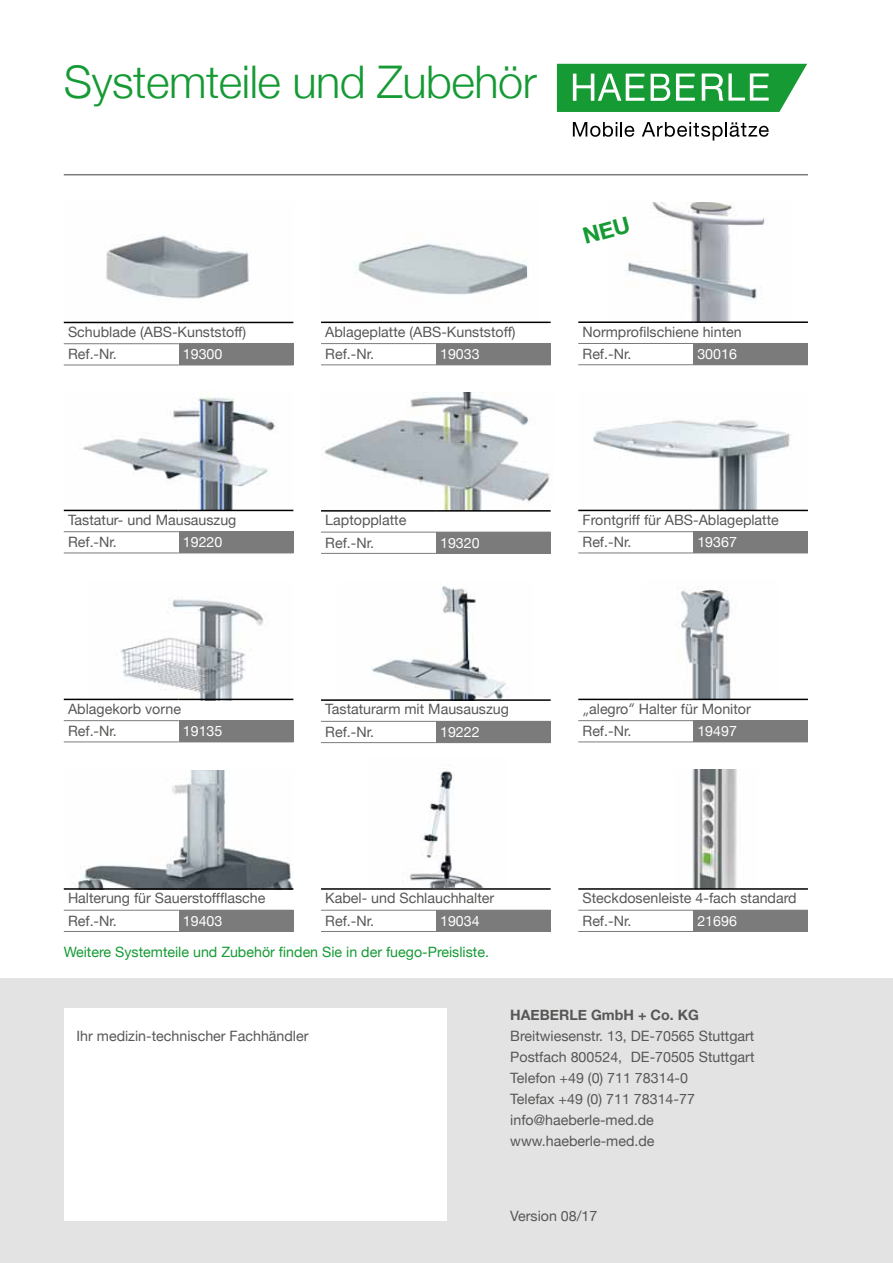
<style>
.page{position:relative;width:893px;height:1263px;background:#fff}
.page>*{position:absolute;margin:0;border:0;box-sizing:border-box;transform-origin:0 0}
.t1{font:300 45px "Helvetica Neue";letter-spacing:-.01em;color:#159a34}
.t2{font:14.25px/22.4px "Helvetica Neue";color:#575756}
.t3{font:14.25px "Helvetica Neue";color:#fff}
.t4{font:14.25px "Helvetica Neue";color:#159a34}
.t5{font:700 14.25px "Helvetica Neue";color:#575756}
.s1{font-family:"Futura"}
</style>
<div class="page">
<div style="left:0;top:978px;width:893px;height:285px;background:#e3e3e3"></div>
<svg style="left:557px;top:64px;width:250px;height:48px"></svg>
<svg style="left:573px;top:122px;width:61px;height:15px"></svg>
<svg style="left:642px;top:122px;width:127px;height:19px"></svg>
<div style="left:64px;top:1008px;width:382px;height:212px;background:#fff"></div>
<img style="left:106px;top:235px;width:143px;height:64px">
<img style="left:355px;top:244px;width:173px;height:51px">
<img style="left:625px;top:202px;width:140px;height:119px">
<div style="left:179px;top:344px;width:114px;height:21px;background:#7c7b7b"></div>
<hr style="left:64px;top:343px;width:115px;height:1px;background:#7c7b7b">
<hr style="left:179px;top:343px;width:114px;height:1px;background:#7c7b7b">
<hr style="left:64px;top:322px;width:115px;height:1px;background:#000">
<hr style="left:179px;top:322px;width:114px;height:1px;background:#000">
<hr style="left:64px;top:365px;width:115px;height:1px;background:#7c7b7b">
<hr style="left:179px;top:365px;width:114px;height:1px;background:#7c7b7b">
<div style="left:436px;top:344px;width:115px;height:21px;background:#7c7b7b"></div>
<hr style="left:321px;top:343px;width:115px;height:1px;background:#7c7b7b">
<hr style="left:436px;top:343px;width:115px;height:1px;background:#7c7b7b">
<hr style="left:321px;top:322px;width:115px;height:1px;background:#000">
<hr style="left:436px;top:322px;width:115px;height:1px;background:#000">
<hr style="left:321px;top:364px;width:115px;height:1px;background:#7c7b7b">
<div style="left:693px;top:343px;width:115px;height:22px;background:#7c7b7b"></div>
<hr style="left:578px;top:343px;width:115px;height:1px;background:#7c7b7b">
<hr style="left:578px;top:321px;width:115px;height:2px;background:#000">
<hr style="left:693px;top:321px;width:115px;height:2px;background:#000">
<hr style="left:578px;top:364px;width:115px;height:1px;background:#7c7b7b">
<img style="left:75px;top:771px;width:218px;height:117px">
<img style="left:409px;top:771px;width:75px;height:117px">
<img style="left:692px;top:769px;width:45px;height:119px">
<div style="left:436px;top:910px;width:115px;height:21px;background:#7c7b7b"></div>
<hr style="left:321px;top:910px;width:115px;height:1px;background:#7c7b7b">
<hr style="left:321px;top:888px;width:115px;height:2px;background:#000">
<hr style="left:436px;top:888px;width:115px;height:2px;background:#000">
<hr style="left:321px;top:931px;width:115px;height:1px;background:#7c7b7b">
<hr style="left:436px;top:931px;width:115px;height:1px;background:#7c7b7b">
<div style="left:179px;top:910px;width:114px;height:21px;background:#7c7b7b"></div>
<hr style="left:64px;top:910px;width:115px;height:1px;background:#7c7b7b">
<hr style="left:64px;top:888px;width:115px;height:2px;background:#000">
<hr style="left:179px;top:888px;width:114px;height:2px;background:#000">
<hr style="left:64px;top:931px;width:115px;height:1px;background:#7c7b7b">
<hr style="left:179px;top:931px;width:114px;height:1px;background:#7c7b7b">
<div style="left:693px;top:910px;width:115px;height:21px;background:#7c7b7b"></div>
<hr style="left:578px;top:910px;width:115px;height:1px;background:#7c7b7b">
<hr style="left:578px;top:888px;width:115px;height:2px;background:#000">
<hr style="left:693px;top:888px;width:115px;height:2px;background:#000">
<hr style="left:578px;top:931px;width:115px;height:1px;background:#7c7b7b">
<hr style="left:693px;top:931px;width:115px;height:1px;background:#7c7b7b">
<img style="left:578px;top:420px;width:230px;height:90px">
<img style="left:64px;top:397px;width:229px;height:113px">
<img style="left:324px;top:393px;width:226px;height:117px">
<div style="left:693px;top:532px;width:115px;height:21px;background:#7c7b7b"></div>
<hr style="left:578px;top:531px;width:115px;height:1px;background:#7c7b7b">
<hr style="left:693px;top:531px;width:115px;height:1px;background:#7c7b7b">
<hr style="left:578px;top:510px;width:115px;height:1px;background:#000">
<hr style="left:693px;top:510px;width:115px;height:1px;background:#000">
<hr style="left:578px;top:553px;width:115px;height:1px;background:#7c7b7b">
<hr style="left:693px;top:553px;width:115px;height:1px;background:#7c7b7b">
<div style="left:179px;top:532px;width:114px;height:21px;background:#7c7b7b"></div>
<hr style="left:64px;top:531px;width:115px;height:1px;background:#7c7b7b">
<hr style="left:179px;top:531px;width:114px;height:1px;background:#7c7b7b">
<hr style="left:64px;top:510px;width:115px;height:1px;background:#000">
<hr style="left:179px;top:510px;width:114px;height:1px;background:#000">
<hr style="left:64px;top:553px;width:115px;height:1px;background:#7c7b7b">
<hr style="left:179px;top:553px;width:114px;height:1px;background:#7c7b7b">
<div style="left:436px;top:532px;width:115px;height:21px;background:#7c7b7b"></div>
<hr style="left:321px;top:532px;width:115px;height:1px;background:#7c7b7b">
<hr style="left:321px;top:510px;width:115px;height:2px;background:#000">
<hr style="left:436px;top:510px;width:115px;height:2px;background:#000">
<hr style="left:321px;top:553px;width:115px;height:1px;background:#7c7b7b">
<hr style="left:436px;top:553px;width:115px;height:1px;background:#7c7b7b">
<img style="left:642px;top:588px;width:135px;height:111px">
<img style="left:88px;top:597px;width:205px;height:102px">
<img style="left:372px;top:586px;width:137px;height:113px">
<div style="left:693px;top:721px;width:115px;height:21px;background:#7c7b7b"></div>
<hr style="left:578px;top:720px;width:115px;height:1px;background:#7c7b7b">
<hr style="left:693px;top:720px;width:115px;height:1px;background:#7c7b7b">
<hr style="left:578px;top:699px;width:115px;height:1px;background:#000">
<hr style="left:693px;top:699px;width:115px;height:1px;background:#000">
<hr style="left:578px;top:741px;width:115px;height:1px;background:#7c7b7b">
<div style="left:179px;top:721px;width:114px;height:21px;background:#7c7b7b"></div>
<hr style="left:64px;top:720px;width:115px;height:1px;background:#7c7b7b">
<hr style="left:179px;top:720px;width:114px;height:1px;background:#7c7b7b">
<hr style="left:64px;top:699px;width:115px;height:1px;background:#000">
<hr style="left:179px;top:699px;width:114px;height:1px;background:#000">
<hr style="left:64px;top:741px;width:115px;height:1px;background:#7c7b7b">
<div style="left:436px;top:721px;width:115px;height:22px;background:#7c7b7b"></div>
<hr style="left:321px;top:721px;width:115px;height:1px;background:#7c7b7b">
<hr style="left:321px;top:699px;width:115px;height:2px;background:#000">
<hr style="left:436px;top:699px;width:115px;height:2px;background:#000">
<hr style="left:321px;top:742px;width:115px;height:1px;background:#7c7b7b">
<hr style="left:64px;top:174px;width:744px;height:1px;background:#7c7b7b">
<svg style="left:625px;top:217px;width:5px;height:27px"></svg>
<h1 class="t1" style="left:64px;top:54px;width:475px">Systemteile und Zubehör</h1>
<p class="t2" style="left:68px;top:320px;width:180px">Schublade (ABS-Kunststoff)<br>Ref.-Nr.</p>
<p class="t3" style="left:183px;top:346px;width:41px">19300</p>
<p class="t2" style="left:325px;top:320px;width:192px">Ablageplatte (ABS-Kunststoff)<br>Ref.-Nr.</p>
<p class="t3" style="left:440px;top:345px;width:41px">19033</p>
<p class="t2" style="left:583px;top:320px;width:161px">Normprofilschiene hinten<br>Ref.-Nr.</p>
<p class="t3" style="left:697px;top:345px;width:41px">30016</p>
<p class="t2" style="left:68px;top:508px;width:170px">Tastatur- und Mausauszug<br>Ref.-Nr.</p>
<p class="t3" style="left:183px;top:534px;width:41px">19220</p>
<p class="t2" style="left:325px;top:509px;width:83px">Laptopplatte<br>Ref.-Nr.</p>
<p class="t3" style="left:440px;top:534px;width:41px">19320</p>
<p class="t2" style="left:583px;top:508px;width:198px">Frontgriff für ABS-Ablageplatte<br>Ref.-Nr.</p>
<p class="t3" style="left:697px;top:534px;width:41px">19367</p>
<p class="t2" style="left:68px;top:697px;width:114px">Ablagekorb vorne<br>Ref.-Nr.</p>
<p class="t3" style="left:183px;top:722px;width:41px">19135</p>
<p class="t2" style="left:325px;top:698px;width:185px">Tastaturarm mit Mausauszug<br>Ref.-Nr.</p>
<p class="t3" style="left:440px;top:723px;width:41px">19222</p>
<p class="t2" style="left:583px;top:697px;width:170px"><span class="s1">„</span>alegro<span class="s1">“</span> Halter für Monitor<br>Ref.-Nr.</p>
<p class="t3" style="left:697px;top:722px;width:41px">19497</p>
<p class="t2" style="left:68px;top:887px;width:199px">Halterung für Sauerstoffflasche<br>Ref.-Nr.</p>
<p class="t3" style="left:183px;top:912px;width:41px">19403</p>
<p class="t2" style="left:325px;top:887px;width:170px">Kabel- und Schlauchhalter<br>Ref.-Nr.</p>
<p class="t3" style="left:440px;top:912px;width:41px">19034</p>
<p class="t2" style="left:583px;top:887px;width:216px">Steckdosenleiste 4-fach standard<br>Ref.-Nr.</p>
<p class="t3" style="left:697px;top:912px;width:41px">21696</p>
<p class="t4" style="left:64px;top:943px;width:427px">Weitere Systemteile und Zubehör finden Sie in der fuego-Preisliste.</p>
<p class="t2" style="left:77px;top:1025px;width:233px">Ihr medizin-technischer Fachhändler</p>
<p class="t5" style="left:510px;top:1006px;width:190px">HAEBERLE GmbH + Co. KG</p>
<p class="t2" style="left:510px;top:1025px;width:246px;line-height:21px">Breitwiesenstr. 13, DE-70565 Stuttgart<br>Postfach 800524, DE-70505 Stuttgart<br>Telefon +49 (0) 711 78314-0<br>Telefax +49 (0) 711 78314-77 info@haeberle-med.de www.haeberle-med.de</p>
<p class="t2" style="left:510px;top:1204px;width:89px">Version 08/17</p>
</div>
